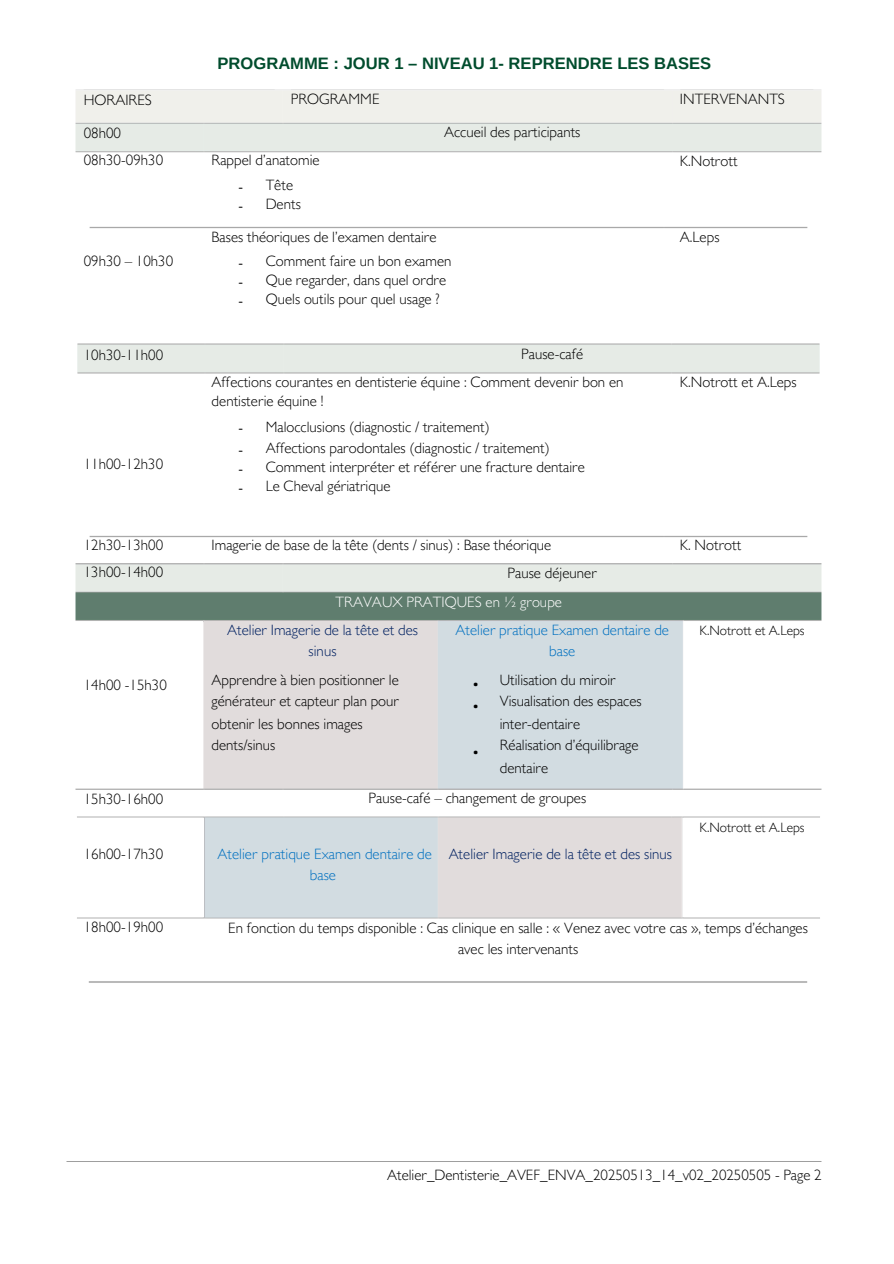
<style>
.page{position:relative;width:894px;height:1264px;background:#fff}
.page>*{position:absolute;margin:0;border:0;box-sizing:border-box;transform-origin:0 0}
.t1{font:700 16.5px "Arimo";color:#004c2d}
.t2{font:300 15px/19.2px "Gill Sans MT Std";color:#000}
.t3{font:300 15px/21.5px "Gill Sans MT Std";color:#0070c0;text-align:center}
.t4{font:300 15px/21.5px "Gill Sans MT Std";color:#002060;text-align:center}
.t5{font:300 15px "Gill Sans MT Std";color:#fff}
.t6{font:15px/19.2px "Calibri";color:#000}
.t7{font:15px "IBM Plex Sans";color:#000}
.t8{font:300 13.5px "Gill Sans MT Std";color:#000}
</style>
<div class="page">
<img style="left:75px;top:563px;width:747px;height:227px">
<p class="t1" style="left:217px;top:54px;width:495px">PROGRAMME : JOUR 1 – NIVEAU 1- REPRENDRE LES BASES</p>
<h3 class="t2" style="left:84px;top:86px;width:69px;line-height:32.7px">HORAIRES<br>08h00</h3>
<h3 class="t2" style="left:84px;top:152px;width:81px">08h30-09h30</h3>
<p class="t2" style="left:84px;top:253px;width:91px">09h30 – 10h30</p>
<p class="t2" style="left:291px;top:92px;width:90px">PROGRAMME</p>
<h3 class="t2" style="left:444px;top:125px;width:138px">Accueil des participants</h3>
<h3 class="t2" style="left:211px;top:153px;width:109px">Rappel d’anatomie</h3>
<h3 class="t6" style="left:238px;top:179px;width:6px">- -</h3>
<h3 class="t2" style="left:265px;top:178px;width:37px">Tête<br>Dents</h3>
<h3 class="t2" style="left:211px;top:230px;width:226px">Bases théoriques de l’examen dentaire</h3>
<p class="t6" style="left:238px;top:255px;width:6px">-</p>
<p class="t6" style="left:238px;top:274px;width:6px">-</p>
<p class="t6" style="left:238px;top:293px;width:6px">-</p>
<p class="t2" style="left:265px;top:254px;width:187px">Comment faire un bon examen<br>Que regarder, dans quel ordre</p>
<h3 class="t2" style="left:265px;top:292px;width:175px">Quels outils pour quel usage ?</h3>
<h3 class="t2" style="left:679px;top:92px;width:106px">INTERVENANTS</h3>
<h3 class="t2" style="left:679px;top:153px;width:59px">K.Notrott</h3>
<h3 class="t2" style="left:679px;top:229px;width:41px">A.Leps</h3>
<p class="t2" style="left:84px;top:347px;width:81px">10h30-11h00</p>
<p class="t2" style="left:84px;top:456px;width:81px">11h00-12h30</p>
<p class="t2" style="left:521px;top:347px;width:63px">Pause-café</p>
<h3 class="t2" style="left:211px;top:374px;width:413px">Affections courantes en dentisterie équine : Comment devenir bon en dentisterie équine !</h3>
<h3 class="t6" style="left:238px;top:420px;width:6px">-</h3>
<h3 class="t6" style="left:238px;top:441px;width:6px">-</h3>
<p class="t6" style="left:238px;top:460px;width:6px">-</p>
<p class="t6" style="left:238px;top:480px;width:6px">-</p>
<h3 class="t2" style="left:265px;top:418px;width:285px;line-height:21.5px">Malocclusions (diagnostic / traitement)<br>Affections parodontales (diagnostic / traitement)</h3>
<h3 class="t2" style="left:265px;top:460px;width:320px">Comment interpréter et référer une fracture dentaire<br>Le Cheval gériatrique</h3>
<h3 class="t2" style="left:679px;top:375px;width:118px">K.Notrott et A.Leps</h3>
<h3 class="t2" style="left:84px;top:534px;width:81px;line-height:27px">12h30-13h00<br>13h00-14h00</h3>
<p class="t2" style="left:84px;top:677px;width:85px">14h00 -15h30</p>
<h3 class="t2" style="left:84px;top:791px;width:81px">15h30-16h00</h3>
<h3 class="t2" style="left:211px;top:538px;width:341px">Imagerie de base de la tête (dents / sinus) : Base théorique</h3>
<p class="t2" style="left:679px;top:538px;width:63px">K. Notrott</p>
<p class="t2" style="left:507px;top:566px;width:91px">Pause déjeuner</p>
<p class="t5" style="left:335px;top:596px;width:228px">TRAVAUX PRATIQUES en ½ groupe</p>
<h3 class="t4" style="left:227px;top:621px;width:192px">Atelier Imagerie de la tête et des sinus</h3>
<p class="t3" style="left:455px;top:621px;width:215px">Atelier pratique Examen dentaire de base</p>
<h3 class="t8" style="left:699px;top:625px;width:107px">K.Notrott et A.Leps</h3>
<h3 class="t2" style="left:211px;top:671px;width:189px;line-height:21.8px">Apprendre à bien positionner le générateur et capteur plan pour obtenir les bonnes images dents/sinus</h3>
<h3 class="t7" style="left:472px;top:673px;width:7px">•</h3>
<h3 class="t2" style="left:499px;top:671px;width:143px;line-height:21.9px">Utilisation du miroir<br>Visualisation des espaces inter-dentaire<br>Réalisation d’équilibrage dentaire</h3>
<h3 class="t7" style="left:472px;top:696px;width:7px">•</h3>
<p class="t7" style="left:472px;top:741px;width:7px">•</p>
<h3 class="t2" style="left:368px;top:791px;width:219px">Pause-café – changement de groupes</h3>
<h3 class="t8" style="left:699px;top:822px;width:107px">K.Notrott et A.Leps</h3>
<h3 class="t2" style="left:84px;top:846px;width:81px">16h00-17h30</h3>
<p class="t3" style="left:217px;top:845px;width:216px">Atelier pratique Examen dentaire de base</p>
<p class="t4" style="left:448px;top:845px;width:225px">Atelier Imagerie de la tête et des sinus</p>
<h3 class="t2" style="left:84px;top:919px;width:81px">18h00-19h00</h3>
<h3 class="t2" style="left:228px;top:919px;width:581px;line-height:21.5px;text-align:center">En fonction du temps disponible : Cas clinique en salle : « Venez avec votre cas », temps d’échanges avec les intervenants</h3>
<p class="t2" style="left:387px;top:1167px;width:436px">Atelier_Dentisterie_AVEF_ENVA_20250513_14_v02_20250505 - Page 2</p>
</div>
